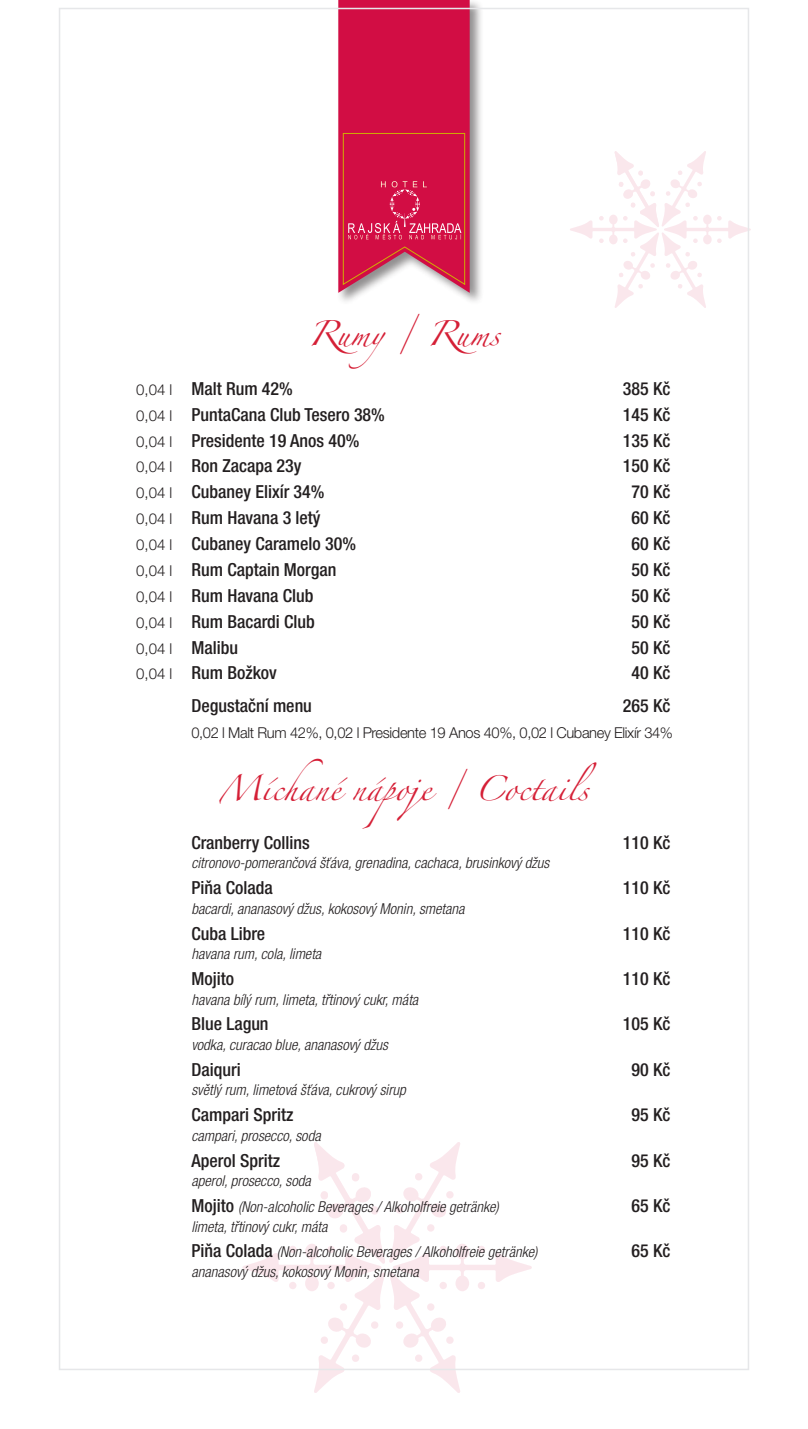
<style>
.page{position:relative;width:808px;height:1429px;background:#fff}
.page>*{position:absolute;margin:0;border:0;box-sizing:border-box;transform-origin:0 0}
.t1{font:22.5px "Zapfino";color:#d51f36}
.t2{font:500 condensed 18px "Helvetica Neue LT Pro";color:#231f20}
.t3{font:italic 300 condensed 15px/26px "Helvetica Neue LT Pro";color:#231f20}
.t4{font:300 15px "Helvetica Neue CE";letter-spacing:-.025em;color:#231f20}
.s1{font-family:"Helvetica Neue CE";font-weight:300;font-stretch:normal;font-size:15px}
.s2{font-weight:500;font-style:normal;font-size:18px}
</style>
<div class="page">
<svg style="left:242px;top:1142px;width:290px;height:251px"></svg>
<svg style="left:570px;top:151px;width:181px;height:157px"></svg>
<div style="left:336px;top:0;width:148px;height:306px;background:#231f20;opacity:.5"></div>
<svg style="left:338px;top:0;width:132px;height:293px;background:#d32452"></svg>
<h1 class="t1" style="left:308px;top:324px;width:194px">Rumy/ Rums</h1>
<p class="t2" style="left:136px;top:378px;width:158px"><span class="s1">0,04 l</span> Malt Rum 42%</p>
<p class="t2" style="left:623px;top:378px;width:49px">385 Kč</p>
<p class="t2" style="left:136px;top:403px;width:250px"><span class="s1">0,04 l</span> PuntaCana Club Tesero 38%</p>
<p class="t2" style="left:623px;top:403px;width:49px">145 Kč</p>
<p class="t2" style="left:136px;top:429px;width:225px"><span class="s1">0,04 l</span> Presidente 19 Anos 40%</p>
<p class="t2" style="left:623px;top:429px;width:49px">135 Kč</p>
<p class="t2" style="left:136px;top:455px;width:167px"><span class="s1">0,04 l</span> Ron Zacapa 23y</p>
<p class="t2" style="left:623px;top:455px;width:49px">150 Kč</p>
<p class="t2" style="left:136px;top:481px;width:190px"><span class="s1">0,04 l</span> Cubaney Elixír 34%</p>
<p class="t2" style="left:631px;top:481px;width:40px">70 Kč</p>
<p class="t2" style="left:136px;top:507px;width:186px"><span class="s1">0,04 l</span> Rum Havana 3 letý</p>
<p class="t2" style="left:631px;top:507px;width:40px">60 Kč</p>
<p class="t2" style="left:136px;top:533px;width:221px"><span class="s1">0,04 l</span> Cubaney Caramelo 30%</p>
<p class="t2" style="left:631px;top:533px;width:40px">60 Kč</p>
<p class="t2" style="left:136px;top:559px;width:202px"><span class="s1">0,04 l</span> Rum Captain Morgan</p>
<p class="t2" style="left:631px;top:559px;width:40px">50 Kč</p>
<p class="t2" style="left:136px;top:585px;width:179px"><span class="s1">0,04 l</span> Rum Havana Club</p>
<p class="t2" style="left:631px;top:585px;width:40px">50 Kč</p>
<p class="t2" style="left:136px;top:610px;width:180px"><span class="s1">0,04 l</span> Rum Bacardi Club</p>
<p class="t2" style="left:631px;top:610px;width:40px">50 Kč</p>
<p class="t2" style="left:136px;top:636px;width:103px"><span class="s1">0,04 l</span> Malibu</p>
<p class="t2" style="left:631px;top:636px;width:40px">50 Kč</p>
<p class="t2" style="left:136px;top:662px;width:142px"><span class="s1">0,04 l</span> Rum Božkov</p>
<p class="t2" style="left:631px;top:662px;width:40px">40 Kč</p>
<p class="t2" style="left:191px;top:694px;width:122px">Degustační menu</p>
<p class="t2" style="left:623px;top:694px;width:49px">265 Kč</p>
<p class="t4" style="left:191px;top:723px;width:483px">0,02 l Malt Rum 42%, 0,02 l Presidente 19 Anos 40%, 0,02 l Cubaney Elixír 34%</p>
<h1 class="t1" style="left:219px;top:779px;width:379px">Míchané nápoje / Coctails</h1>
<p class="t2" style="left:191px;top:832px;width:120px">Cranberry Collins</p>
<p class="t2" style="left:623px;top:832px;width:49px">110 Kč</p>
<p class="t3" style="left:191px;top:850px;width:359px">citronovo-pomerančová šťáva, grenadina, cachaca, brusinkový džus</p>
<p class="t2" style="left:191px;top:877px;width:83px">Piňa Colada</p>
<p class="t2" style="left:623px;top:877px;width:49px">110 Kč</p>
<p class="t3" style="left:191px;top:896px;width:275px">bacardi, ananasový džus, kokosový Monin, smetana</p>
<p class="t2" style="left:191px;top:922px;width:75px">Cuba Libre</p>
<p class="t2" style="left:623px;top:922px;width:49px">110 Kč</p>
<p class="t3" style="left:191px;top:941px;width:131px">havana rum, cola, limeta</p>
<p class="t2" style="left:191px;top:968px;width:44px">Mojito</p>
<p class="t2" style="left:623px;top:968px;width:49px">110 Kč</p>
<p class="t3" style="left:191px;top:986px;width:228px">havana bílý rum, limeta, třtinový cukr, máta</p>
<p class="t2" style="left:191px;top:1013px;width:79px">Blue Lagun</p>
<p class="t2" style="left:623px;top:1013px;width:49px">105 Kč</p>
<p class="t3" style="left:191px;top:1032px;width:198px">vodka, curacao blue, ananasový džus</p>
<p class="t2" style="left:191px;top:1059px;width:51px">Daiquri</p>
<p class="t2" style="left:631px;top:1059px;width:40px">90 Kč</p>
<p class="t3" style="left:191px;top:1077px;width:216px">světlý rum, limetová šťáva, cukrový sirup</p>
<p class="t2" style="left:191px;top:1104px;width:103px">Campari Spritz</p>
<p class="t2" style="left:631px;top:1104px;width:40px">95 Kč</p>
<p class="t3" style="left:191px;top:1123px;width:131px">campari, prosecco, soda</p>
<p class="t2" style="left:191px;top:1149px;width:90px">Aperol Spritz</p>
<p class="t2" style="left:631px;top:1149px;width:40px">95 Kč</p>
<p class="t3" style="left:191px;top:1168px;width:309px">aperol, prosecco, soda<br><span class="s2">Mojito</span> (Non-alcoholic Beverages / Alkoholfreie getränke)</p>
<p class="t2" style="left:631px;top:1195px;width:40px">65 Kč</p>
<p class="t3" style="left:191px;top:1213px;width:348px">limeta, třtinový cukr, máta<br><span class="s2">Piňa Colada</span> (Non-alcoholic Beverages / Alkoholfreie getränke)</p>
<p class="t3" style="left:191px;top:1259px;width:229px">ananasový džus, kokosový Monin, smetana</p>
<p class="t2" style="left:631px;top:1240px;width:40px">65 Kč</p>
</div>
